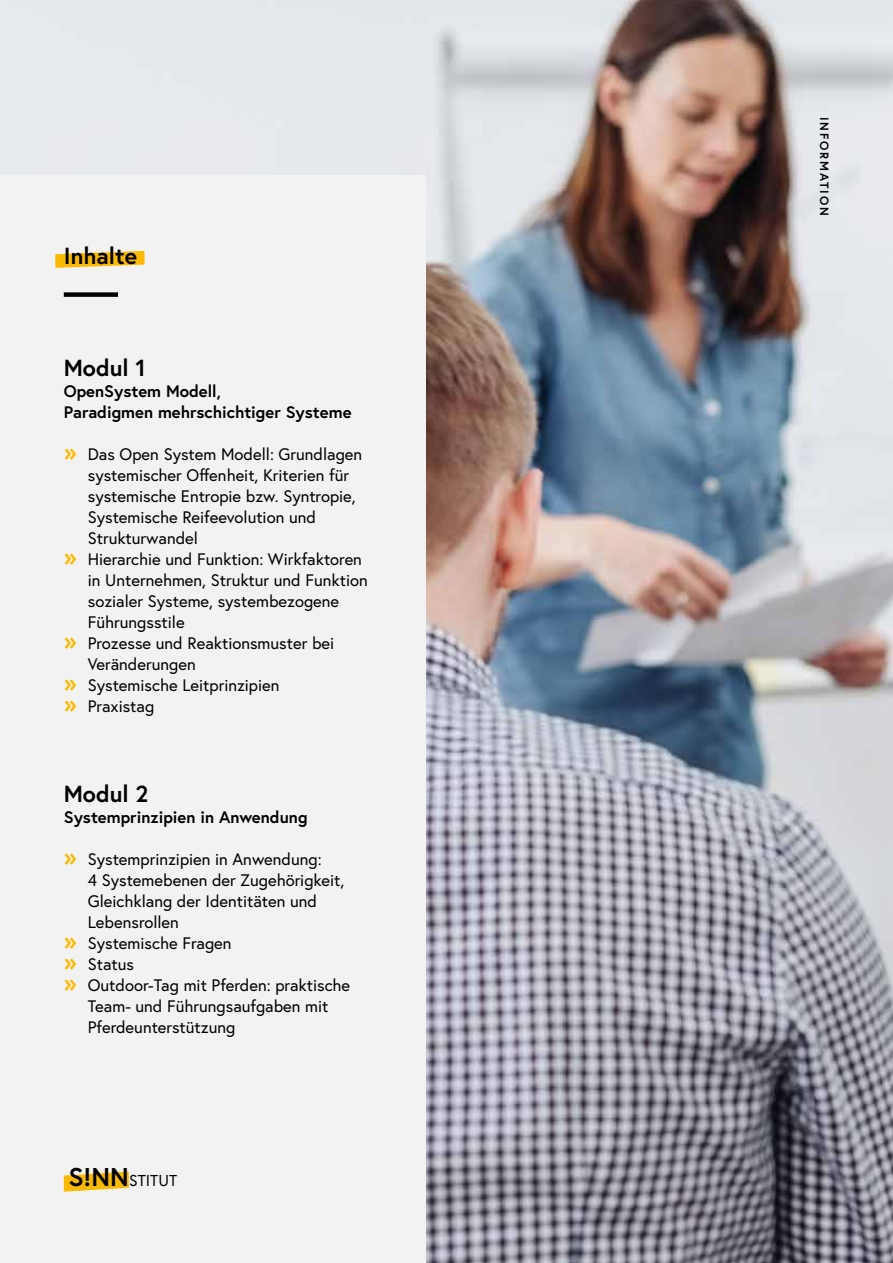
<style>
.page{position:relative;width:893px;height:1263px;background:#fff}
.page>*{position:absolute;margin:0;border:0;box-sizing:border-box;transform-origin:0 0}
.t1{font:700 23.25px "Europa";color:#000}
.t2{font:16.65px "Europa";color:#000}
.t3{font:700 16.65px/21px "Europa";color:#000}
.t4{font:15.75px "Europa";color:#000}
.t5{font:700 12px "Europa";letter-spacing:.15em;color:#000}
.s1{font-weight:700;font-size:24px;color:#fbba00}
.s2{font-weight:700;font-size:25.65px}
</style>
<div class="page">
<img style="left:0;top:0;width:893px;height:1263px">
<div style="left:0;top:176px;width:425px;height:1087px;background:#f3f2f2"></div>
<svg style="left:55px;top:251px;width:90px;height:17px;background:#f9c530"></svg>
<div style="left:64px;top:292px;width:54px;height:5px;background:#000"></div>
<svg style="left:64px;top:1171px;width:65px;height:21px"></svg>
<h1 class="t1" style="left:64px;top:241px;width:75px">Inhalte</h1>
<h1 class="t1" style="left:64px;top:352px;width:84px">Modul 1</h1>
<p class="t3" style="left:64px;top:380px;width:289px">OpenSystem Modell,<br>Paradigmen mehrschichtiger Systeme</p>
<p class="t2" style="left:64px;top:443px;width:300px"><span class="s1">»</span> Das Open System Modell: Grundlagen</p>
<p class="t2" style="left:88px;top:464px;width:263px">systemischer Offenheit, Kriterien für</p>
<p class="t2" style="left:88px;top:485px;width:269px">systemische Entropie bzw. Syntropie,</p>
<p class="t2" style="left:88px;top:506px;width:230px">Systemische Reifeevolution und</p>
<p class="t2" style="left:88px;top:527px;width:112px">Strukturwandel</p>
<p class="t2" style="left:64px;top:548px;width:300px"><span class="s1">»</span> Hierarchie und Funktion: Wirkfaktoren</p>
<p class="t2" style="left:88px;top:569px;width:281px">in Unternehmen, Struktur und Funktion</p>
<p class="t2" style="left:88px;top:590px;width:253px">sozialer Systeme, systembezogene</p>
<p class="t2" style="left:88px;top:611px;width:98px">Führungsstile</p>
<p class="t2" style="left:64px;top:632px;width:272px"><span class="s1">»</span> Prozesse und Reaktionsmuster bei</p>
<p class="t2" style="left:88px;top:653px;width:109px">Veränderungen</p>
<p class="t2" style="left:64px;top:674px;width:217px"><span class="s1">»</span> Systemische Leitprinzipien</p>
<p class="t2" style="left:64px;top:695px;width:92px"><span class="s1">»</span> Praxistag</p>
<h1 class="t1" style="left:64px;top:779px;width:86px">Modul 2</h1>
<p class="t3" style="left:64px;top:806px;width:245px">Systemprinzipien in Anwendung</p>
<p class="t2" style="left:64px;top:848px;width:259px"><span class="s1">»</span> Systemprinzipien in Anwendung:</p>
<p class="t2" style="left:88px;top:869px;width:258px">4 Systemebenen der Zugehörigkeit,</p>
<p class="t2" style="left:88px;top:890px;width:231px">Gleichklang der Identitäten und</p>
<p class="t2" style="left:88px;top:911px;width:93px">Lebensrollen</p>
<p class="t2" style="left:64px;top:932px;width:169px"><span class="s1">»</span> Systemische Fragen</p>
<p class="t2" style="left:64px;top:953px;width:72px"><span class="s1">»</span> Status</p>
<p class="t2" style="left:64px;top:974px;width:288px"><span class="s1">»</span> Outdoor-Tag mit Pferden: praktische</p>
<p class="t2" style="left:88px;top:995px;width:242px">Team- und Führungsaufgaben mit</p>
<p class="t2" style="left:88px;top:1016px;width:149px">Pferdeunterstützung</p>
<p class="t4" style="left:68px;top:1171px;width:110px"><span class="s2">S!NN</span>STITUT</p>
<p class="t5" style="left:832px;top:117px;width:100px;rotate:90deg">INFORMATION</p>
</div>
